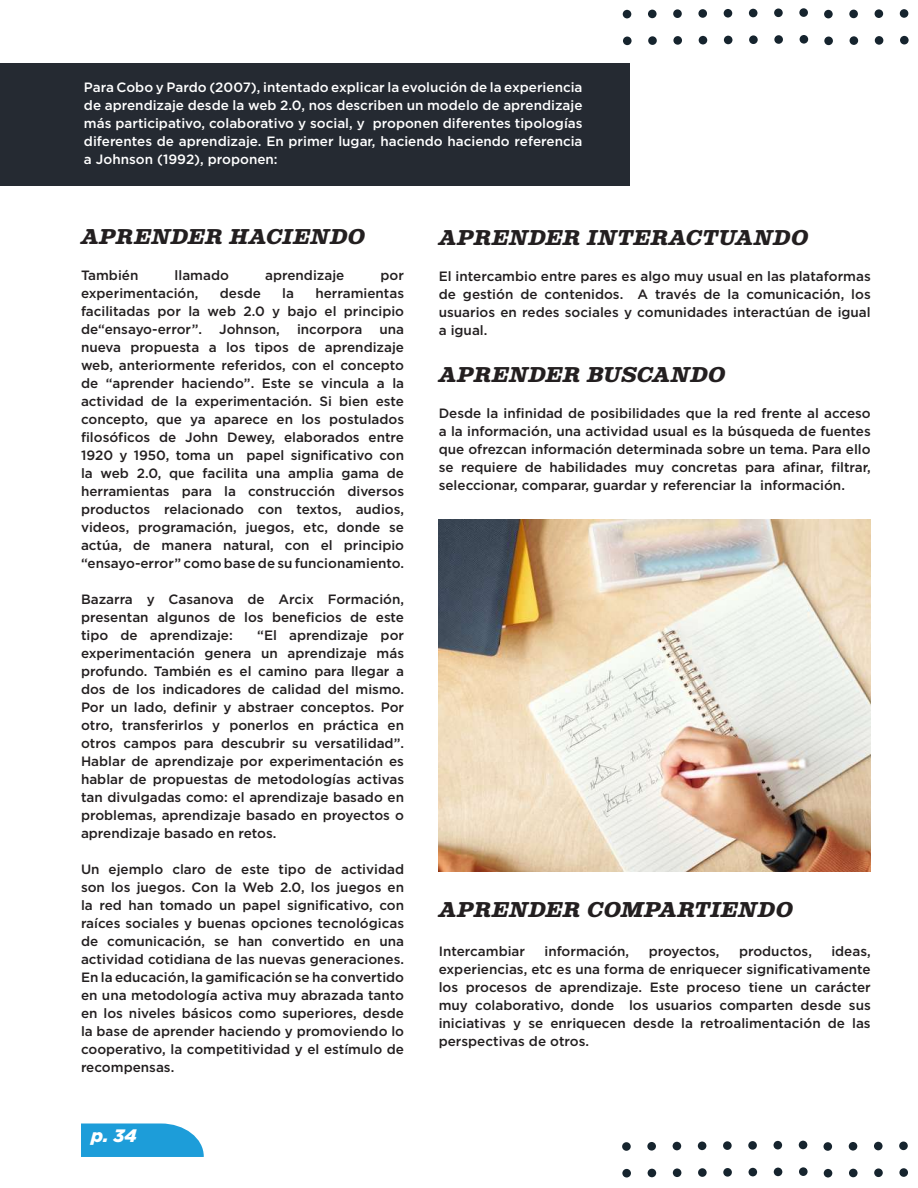
<style>
.page{position:relative;width:918px;height:1188px;background:#fff}
.page>*{position:absolute;margin:0;border:0;box-sizing:border-box;transform-origin:0 0}
.t1{font:italic 800 22.5px "Albiona Soft";color:#231f20}
.t2{font:italic 900 18px "Gotham HTF";color:#fff}
.t3{font:500 13.5px/18px "Gotham HTF";color:#231f20;text-align:justify}
.t4{font:500 13.5px/18px "Gotham HTF";color:#fff;text-align:justify}
</style>
<div class="page">
<div style="left:0;top:64px;width:630px;height:122px;background:#252a32"></div>
<img style="left:439px;top:520px;width:432px;height:351px">
<svg style="left:81px;top:1124px;width:123px;height:33px;background:#2da4db"></svg>
<div style="left:824px;top:10px;width:9px;height:8px;background:#16242e;border-radius:50%"></div>
<div style="left:849px;top:10px;width:9px;height:8px;background:#16242e;border-radius:50%"></div>
<div style="left:875px;top:9px;width:8px;height:9px;background:#16242e;border-radius:50%"></div>
<div style="left:900px;top:9px;width:8px;height:9px;background:#16242e;border-radius:50%"></div>
<div style="left:824px;top:37px;width:9px;height:8px;background:#16242e;border-radius:50%"></div>
<div style="left:850px;top:36px;width:8px;height:9px;background:#16242e;border-radius:50%"></div>
<div style="left:875px;top:36px;width:8px;height:9px;background:#16242e;border-radius:50%"></div>
<div style="left:900px;top:36px;width:9px;height:8px;background:#16242e;border-radius:50%"></div>
<div style="left:623px;top:10px;width:8px;height:8px;background:#16242e;border-radius:50%"></div>
<div style="left:648px;top:10px;width:9px;height:8px;background:#16242e;border-radius:50%"></div>
<div style="left:673px;top:9px;width:9px;height:9px;background:#16242e;border-radius:50%"></div>
<div style="left:698px;top:9px;width:9px;height:9px;background:#16242e;border-radius:50%"></div>
<div style="left:724px;top:9px;width:8px;height:9px;background:#16242e;border-radius:50%"></div>
<div style="left:749px;top:9px;width:9px;height:8px;background:#16242e;border-radius:50%"></div>
<div style="left:774px;top:8px;width:9px;height:9px;background:#16242e;border-radius:50%"></div>
<div style="left:799px;top:8px;width:9px;height:9px;background:#16242e;border-radius:50%"></div>
<div style="left:623px;top:37px;width:9px;height:8px;background:#16242e;border-radius:50%"></div>
<div style="left:648px;top:36px;width:9px;height:9px;background:#16242e;border-radius:50%"></div>
<div style="left:673px;top:36px;width:9px;height:9px;background:#16242e;border-radius:50%"></div>
<div style="left:699px;top:36px;width:8px;height:8px;background:#16242e;border-radius:50%"></div>
<div style="left:724px;top:36px;width:9px;height:8px;background:#16242e;border-radius:50%"></div>
<div style="left:749px;top:35px;width:9px;height:9px;background:#16242e;border-radius:50%"></div>
<div style="left:774px;top:35px;width:9px;height:9px;background:#16242e;border-radius:50%"></div>
<div style="left:800px;top:35px;width:8px;height:9px;background:#16242e;border-radius:50%"></div>
<div style="left:823px;top:1142px;width:9px;height:9px;background:#16242e;border-radius:50%"></div>
<div style="left:849px;top:1142px;width:8px;height:9px;background:#16242e;border-radius:50%"></div>
<div style="left:874px;top:1142px;width:9px;height:8px;background:#16242e;border-radius:50%"></div>
<div style="left:899px;top:1142px;width:9px;height:8px;background:#16242e;border-radius:50%"></div>
<div style="left:824px;top:1169px;width:8px;height:9px;background:#16242e;border-radius:50%"></div>
<div style="left:849px;top:1169px;width:9px;height:8px;background:#16242e;border-radius:50%"></div>
<div style="left:874px;top:1168px;width:9px;height:9px;background:#16242e;border-radius:50%"></div>
<div style="left:899px;top:1168px;width:9px;height:9px;background:#16242e;border-radius:50%"></div>
<div style="left:622px;top:1142px;width:9px;height:9px;background:#16242e;border-radius:50%"></div>
<div style="left:647px;top:1142px;width:9px;height:9px;background:#16242e;border-radius:50%"></div>
<div style="left:673px;top:1142px;width:8px;height:8px;background:#16242e;border-radius:50%"></div>
<div style="left:698px;top:1142px;width:8px;height:8px;background:#16242e;border-radius:50%"></div>
<div style="left:723px;top:1141px;width:9px;height:9px;background:#16242e;border-radius:50%"></div>
<div style="left:748px;top:1141px;width:9px;height:9px;background:#16242e;border-radius:50%"></div>
<div style="left:774px;top:1141px;width:8px;height:8px;background:#16242e;border-radius:50%"></div>
<div style="left:799px;top:1141px;width:8px;height:8px;background:#16242e;border-radius:50%"></div>
<div style="left:622px;top:1169px;width:9px;height:9px;background:#16242e;border-radius:50%"></div>
<div style="left:648px;top:1169px;width:8px;height:8px;background:#16242e;border-radius:50%"></div>
<div style="left:673px;top:1168px;width:8px;height:9px;background:#16242e;border-radius:50%"></div>
<div style="left:698px;top:1168px;width:9px;height:9px;background:#16242e;border-radius:50%"></div>
<div style="left:723px;top:1168px;width:9px;height:9px;background:#16242e;border-radius:50%"></div>
<div style="left:749px;top:1168px;width:8px;height:8px;background:#16242e;border-radius:50%"></div>
<div style="left:774px;top:1168px;width:8px;height:8px;background:#16242e;border-radius:50%"></div>
<div style="left:799px;top:1167px;width:9px;height:9px;background:#16242e;border-radius:50%"></div>
<p class="t4" style="left:84px;top:78px;width:500px">Para Cobo y Pardo (2007), intentado explicar la evolución de la experiencia de aprendizaje desde la web 2.0, nos describen un modelo de aprendizaje más participativo, colaborativo y social, y proponen diferentes tipologías diferentes de aprendizaje. En primer lugar, haciendo haciendo referencia a Johnson (1992), proponen:</p>
<h1 class="t1" style="left:81px;top:223px;width:286px">APRENDER HACIENDO</h1>
<p class="t3" style="left:81px;top:266px;width:59px">También</p>
<p class="t3" style="left:175px;top:266px;width:56px">llamado</p>
<p class="t3" style="left:265px;top:266px;width:81px">aprendizaje</p>
<p class="t3" style="left:381px;top:266px;width:25px">por</p>
<p class="t3" style="left:81px;top:284px;width:119px">experimentación,</p>
<p class="t3" style="left:220px;top:284px;width:43px">desde</p>
<p class="t3" style="left:282px;top:284px;width:13px">la</p>
<p class="t3" style="left:81px;top:284px;width:325px;text-indent:234px">herramientas facilitadas por la web 2.0 y bajo el principio de“ensayo-error”.</p>
<p class="t3" style="left:219px;top:320px;width:62px">Johnson,</p>
<p class="t3" style="left:297px;top:320px;width:67px">incorpora</p>
<p class="t3" style="left:81px;top:320px;width:325px;text-indent:298px">una nueva propuesta a los tipos de aprendizaje web, anteriormente referidos, con el concepto de “aprender haciendo”. Este se vincula a la actividad de la experimentación. Si bien este concepto, que ya aparece en los postulados filosóficos de John Dewey, elaborados entre 1920 y 1950, toma un papel significativo con la web 2.0, que facilita una amplia gama de herramientas para la construcción diversos productos relacionado con textos, audios, videos, programación, juegos, etc, donde se actúa, de manera natural, con el principio “ensayo-error” como base de su funcionamiento.</p>
<p class="t3" style="left:81px;top:590px;width:325px">Bazarra y Casanova de Arcix Formación, presentan algunos de los beneficios de este tipo de aprendizaje:</p>
<p class="t3" style="left:81px;top:626px;width:325px;text-indent:176px">“El aprendizaje por experimentación genera un aprendizaje más profundo. También es el camino para llegar a dos de los indicadores de calidad del mismo.<br>Por un lado, definir y abstraer conceptos. Por otro, transferirlos y ponerlos en práctica en otros campos para descubrir su versatilidad”.<br>Hablar de aprendizaje por experimentación es hablar de propuestas de metodologías activas tan divulgadas como: el aprendizaje basado en problemas, aprendizaje basado en proyectos o aprendizaje basado en retos.</p>
<p class="t3" style="left:81px;top:860px;width:325px">Un ejemplo claro de este tipo de actividad son los juegos. Con la Web 2.0, los juegos en la red han tomado un papel significativo, con raíces sociales y buenas opciones tecnológicas de comunicación, se han convertido en una actividad cotidiana de las nuevas generaciones.<br>En la educación, la gamificación se ha convertido en una metodología activa muy abrazada tanto en los niveles básicos como superiores, desde la base de aprender haciendo y promoviendo lo cooperativo, la competitividad y el estímulo de recompensas.</p>
<h2 class="t2" style="left:91px;top:1125px;width:47px">p. 34</h2>
<h1 class="t1" style="left:439px;top:225px;width:372px">APRENDER INTERACTUANDO</h1>
<p class="t3" style="left:439px;top:267px;width:434px">El intercambio entre pares es algo muy usual en las plataformas de gestión de contenidos. A través de la comunicación, los usuarios en redes sociales y comunidades interactúan de igual a igual.</p>
<h1 class="t1" style="left:439px;top:362px;width:289px">APRENDER BUSCANDO</h1>
<p class="t3" style="left:439px;top:404px;width:434px">Desde la infinidad de posibilidades que la red frente al acceso a la información, una actividad usual es la búsqueda de fuentes que ofrezcan información determinada sobre un tema. Para ello se requiere de habilidades muy concretas para afinar, filtrar, seleccionar, comparar, guardar y referenciar la información.</p>
<h1 class="t1" style="left:439px;top:896px;width:356px">APRENDER COMPARTIENDO</h1>
<p class="t3" style="left:439px;top:942px;width:88px">Intercambiar</p>
<p class="t3" style="left:544px;top:942px;width:86px">información,</p>
<p class="t3" style="left:649px;top:942px;width:72px">proyectos,</p>
<p class="t3" style="left:739px;top:942px;width:74px">productos,</p>
<p class="t3" style="left:439px;top:942px;width:434px;text-indent:393px">ideas, experiencias, etc es una forma de enriquecer significativamente los procesos de aprendizaje. Este proceso tiene un carácter muy colaborativo, donde los usuarios comparten desde sus iniciativas y se enriquecen desde la retroalimentación de las perspectivas de otros.</p>
</div>
